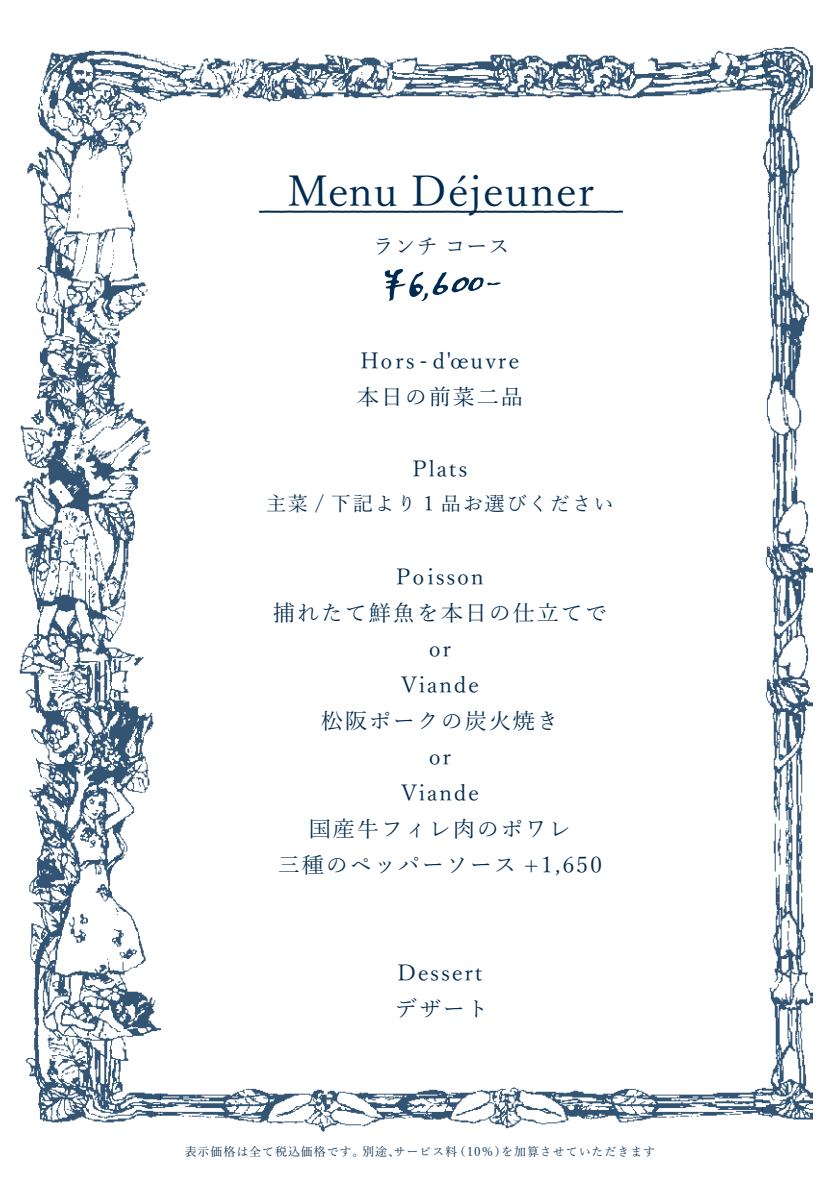
<style>
.page{position:relative;width:840px;height:1191px;background:#fff}
.page>*{position:absolute;margin:0;border:0;box-sizing:border-box;transform-origin:0 0}
.t1{font:42px "Yu Mincho";letter-spacing:.025em;color:#002b50}
.t2{font:22px/36px "Yu Mincho";letter-spacing:.075em;color:#002b50}
.t3{font:21px "Yu Mincho";letter-spacing:.025em;color:#002b50}
.t4{font:20px "Yu Mincho";letter-spacing:.075em;color:#002b50}
.t5{font:12px "Yu Mincho";letter-spacing:.075em;color:#002b50}
</style>
<div class="page">
<svg style="left:384px;top:269px;width:116px;height:32px"></svg>
<svg style="left:259px;top:210px;width:364px;height:3px"></svg>
<img style="left:15px;top:50px;width:146px;height:1073px">
<img style="left:161px;top:1087px;width:600px;height:44px">
<img style="left:161px;top:50px;width:600px;height:52px">
<img style="left:761px;top:47px;width:50px;height:1073px">
<h1 class="t1" style="left:287px;top:170px;width:308px">Menu Déjeuner</h1>
<p class="t3" style="left:372px;top:235px;width:138px">ランチ コース</p>
<p class="t2" style="left:356px;top:343px;width:168px">Hors-d'œuvre本日の前菜二品</p>
<p class="t2" style="left:412px;top:451px;width:56px">Plats</p>
<p class="t4" style="left:266px;top:493px;width:349px">主菜 / 下記より 1 品お選びください</p>
<p class="t2" style="left:273px;top:559px;width:335px;text-align:center">Poisson<br>捕れたて鮮魚を本日の仕立てでor<br>Viande<br>松阪ポークの炭火焼き<br>or<br>Viande<br>国産牛フィレ肉のポワレ<br>三種のペッパーソース +1,650</p>
<p class="t2" style="left:394px;top:955px;width:96px">Dessertデザート</p>
<p class="t5" style="left:184px;top:1145px;width:472px">表示価格は全て税込価格です。別途、サービス料（10％）を加算させていただきます</p>
</div>
